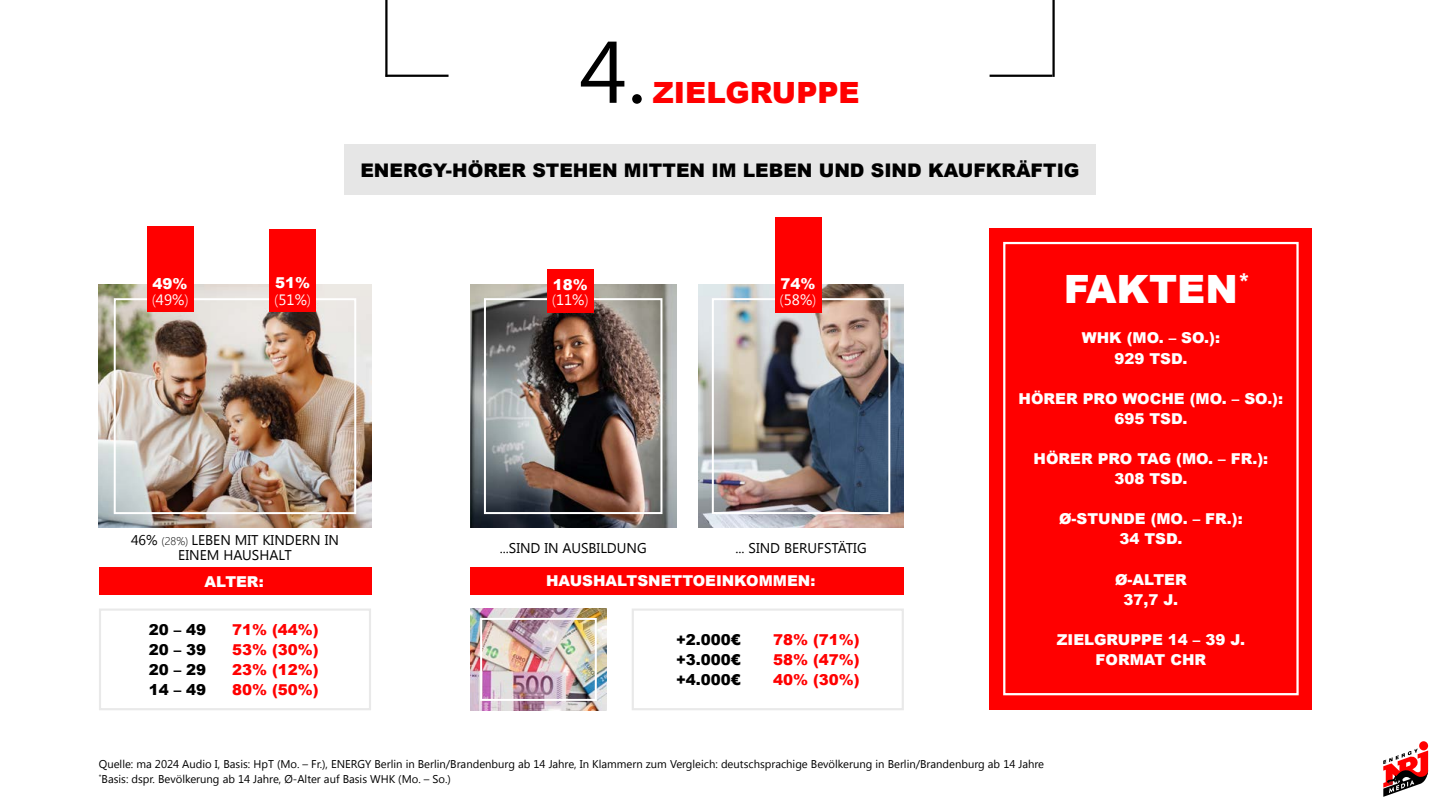
<style>
.page{position:relative;width:1440px;height:810px;background:#fff}
.page>*{position:absolute;margin:0;border:0;box-sizing:border-box;transform-origin:0 0}
.t1{font:87.45px "Segoe UI";color:#000}
.t2{font:900 39px "Arial";color:#fff}
.t3{font:900 29.25px "Arial";color:#f00}
.t4{font:900 18.75px "Arial";color:#000}
.t5{font:900 15px/20.1px "Arial";color:#fff;text-align:center}
.t6{font:900 15px/20.1px "Arial";color:#f00;text-align:justify}
.t7{font:900 15px/20.1px "Arial";color:#000;text-align:justify}
.t8{font:15px "Segoe UI";color:#fff}
.t9{font:14.1px/15.1px "Segoe UI";color:#000;text-align:center}
.t10{font:11.25px/15px "Segoe UI";color:#000}
.s1{font-weight:300}
.s2{font-weight:300;font-size:11.25px}
</style>
<div class="page">
<div style="left:990px;top:228px;width:322px;height:481px;background:#f00"></div>
<div style="left:344px;top:144px;width:752px;height:51px;background:#e6e6e6"></div>
<div style="left:1003px;top:242px;width:296px;height:453px;border:2px solid #fff"></div>
<svg style="left:1383px;top:741px;width:46px;height:56px"></svg>
<img style="left:698px;top:285px;width:206px;height:242px">
<div style="left:712px;top:298px;width:178px;height:216px;border:2px solid #fff"></div>
<div style="left:470px;top:567px;width:434px;height:27px;background:#f00"></div>
<img style="left:470px;top:608px;width:137px;height:102px">
<div style="left:480px;top:618px;width:117px;height:83px;border:2px solid #fff"></div>
<div style="left:775px;top:217px;width:46px;height:95px;background:#f00"></div>
<img style="left:470px;top:285px;width:206px;height:242px">
<div style="left:484px;top:298px;width:178px;height:216px;border:2px solid #fff"></div>
<div style="left:547px;top:269px;width:47px;height:43px;background:#f00"></div>
<hr style="left:385px;top:0;width:3px;height:77px;background:#000">
<hr style="left:1052px;top:0;width:3px;height:77px;background:#000">
<hr style="left:386px;top:75px;width:63px;height:2px;background:#000">
<hr style="left:990px;top:75px;width:62px;height:2px;background:#000">
<img style="left:99px;top:285px;width:272px;height:242px">
<div style="left:99px;top:567px;width:272px;height:27px;background:#f00"></div>
<div style="left:114px;top:298px;width:242px;height:216px;border:2px solid #fff"></div>
<div style="left:269px;top:229px;width:47px;height:83px;background:#f00"></div>
<div style="left:147px;top:226px;width:46px;height:86px;background:#f00"></div>
<h1 class="t1" style="left:580px;top:11px;width:68px">4.</h1>
<h3 class="t3" style="left:653px;top:71px;width:208px">ZIELGRUPPE</h3>
<h3 class="t4" style="left:360px;top:156px;width:721px">ENERGY-HÖRER STEHEN MITTEN IM LEBEN UND SIND KAUFKRÄFTIG</h3>
<h3 class="t5" style="left:153px;top:273px;width:37px">49%</h3>
<h3 class="t8" style="left:152px;top:289px;width:38px"><span class="s1">(</span>49%<span class="s1">)</span></h3>
<h3 class="t5" style="left:275px;top:272px;width:37px">51%</h3>
<h3 class="t8" style="left:274px;top:289px;width:38px"><span class="s1">(</span>51%<span class="s1">)</span></h3>
<h3 class="t5" style="left:553px;top:274px;width:37px">18%</h3>
<h3 class="t5" style="left:781px;top:273px;width:37px">74%</h3>
<h3 class="t8" style="left:552px;top:289px;width:38px"><span class="s1">(</span>11%<span class="s1">)</span></h3>
<h3 class="t8" style="left:780px;top:289px;width:38px"><span class="s1">(</span>58%<span class="s1">)</span></h3>
<h2 class="t2" style="left:1064px;top:260px;width:188px">FAKTEN<sup>*</sup></h2>
<p class="t9" style="left:131px;top:532px;width:209px">46% <span class="s2">(28%)</span> LEBEN MIT KINDERN IN<br>EINEM HAUSHALT</p>
<h3 class="t5" style="left:204px;top:571px;width:61px">ALTER:</h3>
<h3 class="t7" style="left:149px;top:619px;width:59px">20 – 49<br>20 – 39<br>20 – 29<br>14 – 49</h3>
<h3 class="t6" style="left:232px;top:619px;width:88px">71% (44%)<br>53% (30%)<br>23% (12%)<br>80% (50%)</h3>
<p class="t9" style="left:500px;top:540px;width:149px">...SIND IN AUSBILDUNG</p>
<p class="t9" style="left:736px;top:540px;width:133px">... SIND BERUFSTÄTIG</p>
<h3 class="t5" style="left:546px;top:570px;width:271px">HAUSHALTSNETTOEINKOMMEN:</h3>
<h3 class="t7" style="left:676px;top:629px;width:66px">+2.000€ +3.000€ +4.000€</h3>
<h3 class="t6" style="left:773px;top:629px;width:88px">78% (71%)<br>58% (47%)<br>40% (30%)</h3>
<h3 class="t5" style="left:1082px;top:328px;width:140px">WHK (MO. – SO.):<br>929 TSD.</h3>
<h3 class="t5" style="left:1019px;top:388px;width:266px">HÖRER PRO WOCHE (MO. – SO.):<br>695 TSD.</h3>
<h3 class="t5" style="left:1034px;top:448px;width:236px">HÖRER PRO TAG (MO. – FR.):<br>308 TSD.</h3>
<h3 class="t5" style="left:1059px;top:508px;width:185px">Ø-STUNDE (MO. – FR.):<br>34 TSD.</h3>
<h3 class="t5" style="left:1115px;top:569px;width:73px">Ø-ALTER<br>37,7 J.</h3>
<h3 class="t5" style="left:1057px;top:629px;width:190px">ZIELGRUPPE 14 – 39 J.<br>FORMAT CHR</h3>
<p class="t10" style="left:99px;top:756px;width:947px">Quelle: ma 2024 Audio I, Basis: HpT (Mo. – Fr.), ENERGY Berlin in Berlin/Brandenburg ab 14 Jahre, In Klammern zum Vergleich: deutschsprachige Bevölkerung in Berlin/Brandenburg ab 14 Jahre <sup>*</sup>Basis: dspr. Bevölkerung ab 14 Jahre, Ø-Alter auf Basis WHK (Mo. – So.)</p>
</div>
